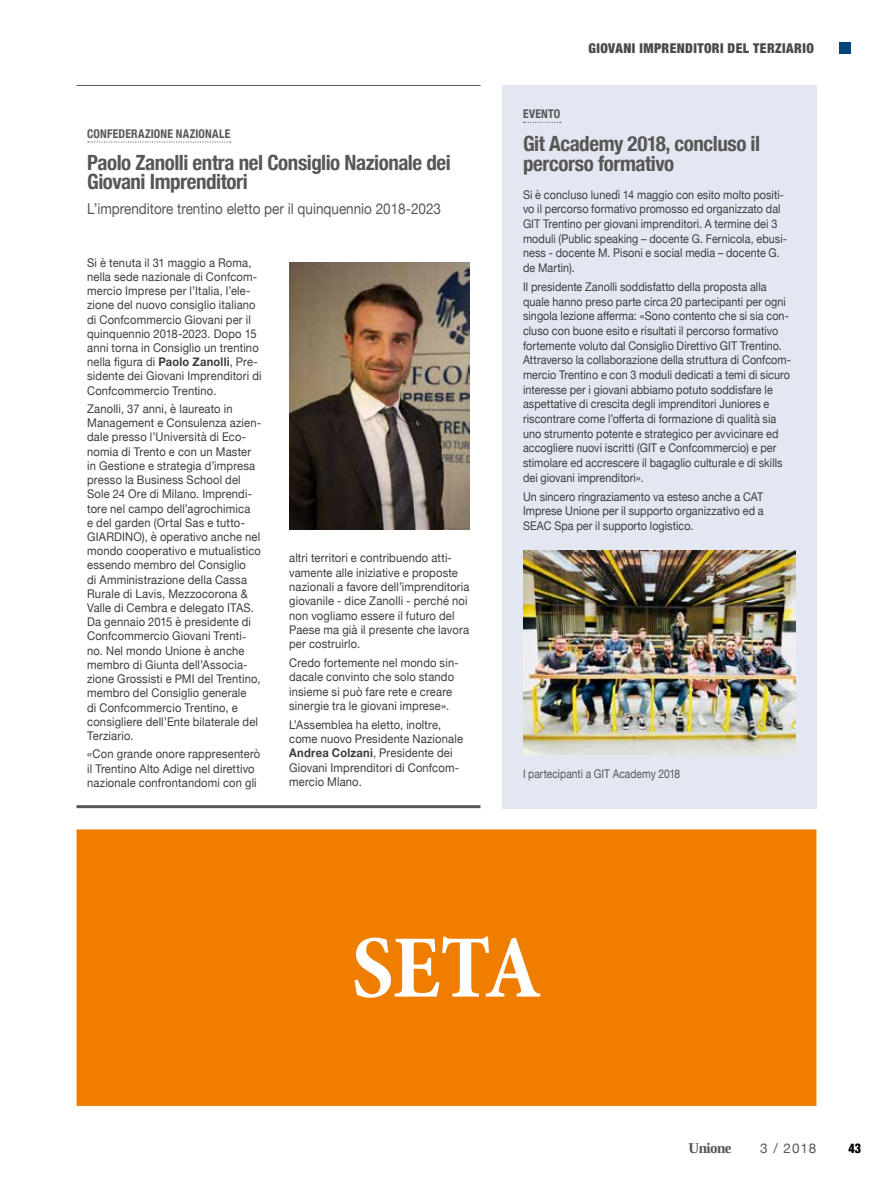
<style>
.page{position:relative;width:893px;height:1191px;background:#fff}
.page>*{position:absolute;margin:0;border:0;box-sizing:border-box;transform-origin:0 0}
.t1{font:700 condensed 90px "Minion Pro";color:#fff}
.t2{font:700 condensed 21px/20.2px "Helvetica Neue";letter-spacing:-.02em;color:#575756}
.t3{font:15px "Helvetica Neue";color:#575756;scale:.9 1}
.t4{font:700 15px "Liberation Serif";letter-spacing:-.04em;color:#575756}
.t5{font:900 condensed 13.5px "Helvetica Neue";letter-spacing:.03em;color:#4a4a49}
.t6{font:13.5px "Helvetica Neue";color:#575756}
.t7{font:900 condensed 13.5px "Helvetica Neue";color:#000;scale:.9 1}
.t8{font:12px/14.2px "Helvetica Neue";letter-spacing:.01em;color:#3c3c3b;scale:.93 1}
.t9{font:12px/14.7px "Helvetica Neue";letter-spacing:.01em;color:#3c3c3b;scale:.9 1}
.t10{font:700 condensed 12px "Helvetica Neue";letter-spacing:.02em;color:#575756}
.t11{font:12px "Helvetica Neue";letter-spacing:.005em;color:#575756;scale:.85 1}
.s1{font-weight:700}
.s2{font-style:italic}
</style>
<div class="page">
<div style="left:502px;top:85px;width:314px;height:723px;background:#e3e7f2"></div>
<svg style="left:524px;top:122px;width:37px;height:1px"></svg>
<div style="left:84px;top:837px;width:725px;height:261px;background:#ef7d00"></div>
<div style="left:77px;top:829px;width:739px;height:277px;border:15px solid #ef7d00"></div>
<div style="left:838px;top:43px;width:12px;height:11px;background:#00457c"></div>
<svg style="left:88px;top:141px;width:143px;height:2px"></svg>
<hr style="left:77px;top:85px;width:403px;height:1px;background:#575756">
<hr style="left:77px;top:805px;width:403px;height:3px;background:#575756">
<img style="left:289px;top:262px;width:181px;height:267px">
<img style="left:523px;top:550px;width:272px;height:204px">
<p class="t10" style="left:87px;top:126px;width:145px">CONFEDERAZIONE NAZIONALE</p>
<h2 class="t2" style="left:87px;top:152px;width:365px;line-height:19.5px">Paolo Zanolli entra nel Consiglio Nazionale dei<br>Giovani Imprenditori</h2>
<p class="t3" style="left:87px;top:200px;width:395px">L’imprenditore trentino eletto per il quinquennio 2018-2023</p>
<p class="t8" style="left:87px;top:255px;width:189px">Si è tenuta il 31 maggio a Roma, nella sede nazionale di Confcom&shy;mercio Imprese per l’Italia, l’ele&shy;zione del nuovo consiglio italiano di Confcommercio Giovani per il quinquennio 2018-2023. Dopo 15 anni torna in Consiglio un trentino nella figura di <span class="s1">Paolo Zanolli</span>, Pre&shy;sidente dei Giovani Imprenditori di Confcommercio Trentino.</p>
<p class="t8" style="left:87px;top:401px;width:189px">Zanolli, 37 anni, è laureato in<br>Management e Consulenza azien&shy;dale presso l’Università di Eco&shy;nomia di Trento e con un Master in Gestione e strategia d’impresa presso la Business School del<br>Sole 24 Ore di Milano. Imprendi&shy;tore nel campo dell’agrochimica<br>e del garden (Ortal Sas e tutto-<br>GIARDINO), è operativo anche nel mondo cooperativo e mutualistico essendo membro del Consiglio<br>di Amministrazione della Cassa<br>Rurale di Lavis, Mezzocorona &amp;<br>Valle di Cembra e delegato ITAS.<br>Da gennaio 2015 è presidente di<br>Confcommercio Giovani Trenti&shy;no. Nel mondo Unione è anche membro di Giunta dell’Associa&shy;zione Grossisti e PMI del Trentino, membro del Consiglio generale<br>di Confcommercio Trentino, e consigliere dell’Ente bilaterale del<br>Terziario.</p>
<p class="t8" style="left:87px;top:747px;width:188px"><span class="s2">«</span>Con grande onore rappresenterò il Trentino Alto Adige nel direttivo nazionale confrontandomi con gli</p>
<p class="t8" style="left:289px;top:550px;width:195px">altri territori e contribuendo atti&shy;vamente alle iniziative e proposte nazionali a favore dell’imprenditoria giovanile - dice Zanolli - perché noi non vogliamo essere il futuro del Paese ma già il presente che lavora per costruirlo.</p>
<p class="t8" style="left:289px;top:655px;width:184px">Credo fortemente nel mondo sin&shy;dacale convinto che solo stando insieme si può fare rete e creare sinergie tra le giovani imprese».</p>
<p class="t8" style="left:289px;top:717px;width:188px">L’Assemblea ha eletto, inoltre, come nuovo Presidente Nazionale<br><span class="s1">Andrea Colzani</span>, Presidente dei<br>Giovani Imprenditori di Confcom&shy;mercio Mlano.</p>
<p class="t5" style="left:588px;top:40px;width:227px">GIOVANI IMPRENDITORI DEL TERZIARIO</p>
<p class="t10" style="left:523px;top:106px;width:39px">EVENTO</p>
<h2 class="t2" style="left:523px;top:133px;width:239px">Git Academy 2018, concluso il percorso formativo</h2>
<p class="t9" style="left:523px;top:187px;width:295px">Si è concluso lunedì 14 maggio con esito molto positi&shy;vo il percorso formativo promosso ed organizzato dal GIT Trentino per giovani imprenditori. A termine dei 3 moduli (Public speaking – docente G. Fernicola, ebusi&shy;ness - docente M. Pisoni e social media – docente G. de Martin).</p>
<p class="t9" style="left:523px;top:279px;width:299px">Il presidente Zanolli soddisfatto della proposta alla quale hanno preso parte circa 20 partecipanti per ogni singola lezione afferma: «Sono contento che si sia con&shy;cluso con buone esito e risultati il percorso formativo fortemente voluto dal Consiglio Direttivo GIT Trentino.<br>Attraverso la collaborazione della struttura di Confcom&shy;mercio Trentino e con 3 moduli dedicati a temi di sicuro interesse per i giovani abbiamo potuto soddisfare le aspettative di crescita degli imprenditori Juniores e riscontrare come l’offerta di formazione di qualità sia uno strumento potente e strategico per avvicinare ed accogliere nuovi iscritti (GIT e Confcommercio) e per stimolare ed accrescere il bagaglio culturale e di skills dei giovani imprenditori».</p>
<p class="t9" style="left:523px;top:489px;width:269px;text-align:justify">Un sincero ringraziamento va esteso anche a CAT Imprese Unione per il supporto organizzativo ed a SEAC Spa per il supporto logistico.</p>
<p class="t11" style="left:523px;top:766px;width:187px">I partecipanti a GIT Academy 2018</p>
<h1 class="t1" style="left:351px;top:905px;width:192px">SETA</h1>
<p class="t4" style="left:688px;top:1140px;width:44px">Unione</p>
<p class="t6" style="left:760px;top:1140px;width:58px">3 / 2018</p>
<p class="t7" style="left:848px;top:1140px;width:16px">43</p>
</div>
